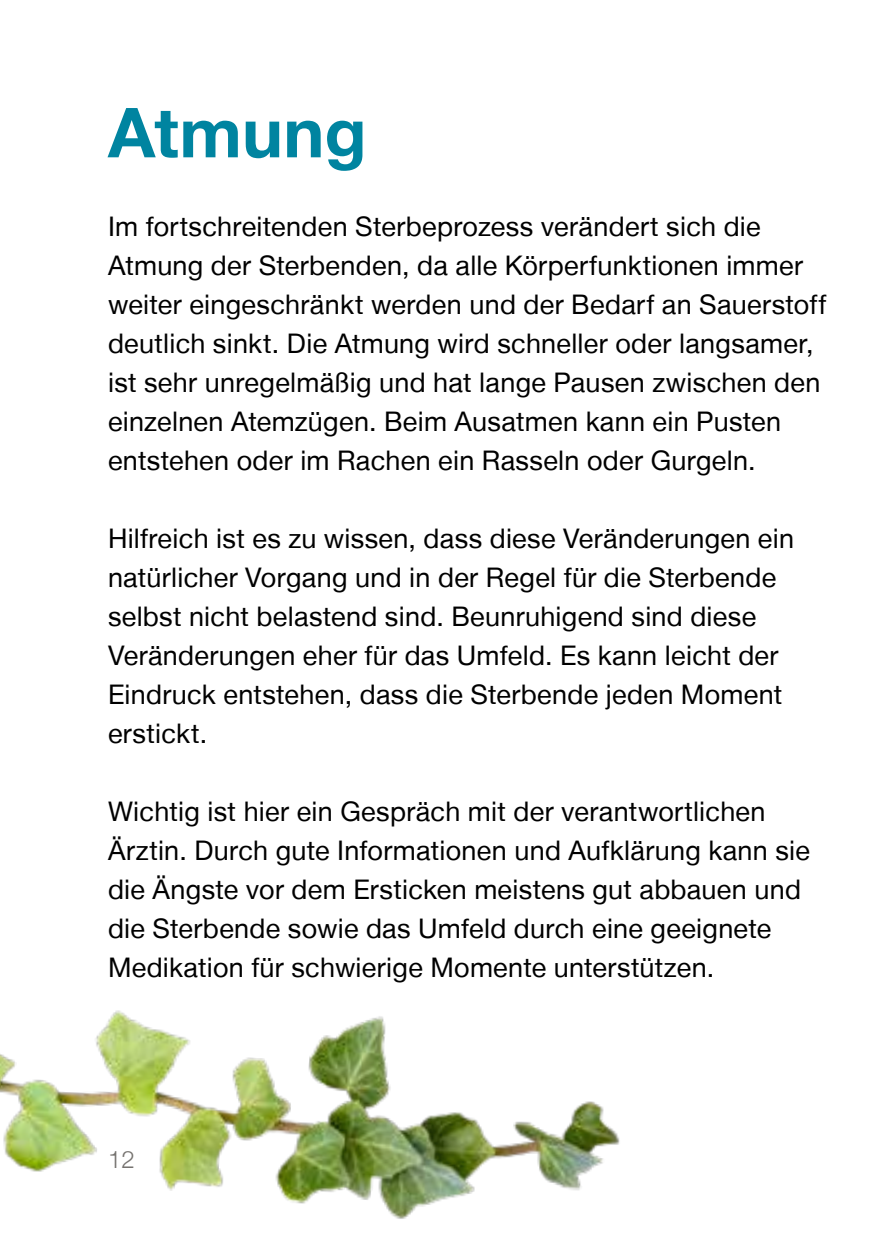
<style>
.page{position:relative;width:893px;height:1259px;background:#fff}
.page>*{position:absolute;margin:0;border:0;box-sizing:border-box;transform-origin:0 0}
.t1{font:700 69px "Helvetica Neue LT";color:#0084a0}
.t2{font:27px/39px "Helvetica Neue LT";letter-spacing:.01em;color:#000}
.t3{font:300 24px "Helvetica Neue LT";color:#75726f}
</style>
<div class="page">
<img style="left:0;top:1010px;width:620px;height:209px">
<h1 class="t1" style="left:108px;top:90px;width:260px">Atmung</h1>
<p class="t2" style="left:108px;top:207px;width:720px">Im fortschreitenden Sterbeprozess verändert sich die Atmung der Sterbenden, da alle Körperfunktionen immer weiter eingeschränkt werden und der Bedarf an Sauerstoff deutlich sinkt. Die Atmung wird schneller oder langsamer, ist sehr unregelmäßig und hat lange Pausen zwischen den einzelnen Atemzügen. Beim Ausatmen kann ein Pusten entstehen oder im Rachen ein Rasseln oder Gurgeln.</p>
<p class="t2" style="left:108px;top:519px;width:688px">Hilfreich ist es zu wissen, dass diese Veränderungen ein natürlicher Vorgang und in der Regel für die Sterbende selbst nicht belastend sind. Beunruhigend sind diese Veränderungen eher für das Umfeld. Es kann leicht der Eindruck entstehen, dass die Sterbende jeden Moment erstickt.</p>
<p class="t2" style="left:108px;top:791px;width:703px">Wichtig ist hier ein Gespräch mit der verantwortlichen Ärztin. Durch gute Informationen und Aufklärung kann sie die Ängste vor dem Ersticken meistens gut abbauen und die Sterbende sowie das Umfeld durch eine geeignete Medikation für schwierige Momente unterstützen.</p>
<p class="t3" style="left:108px;top:1145px;width:28px">12</p>
</div>
